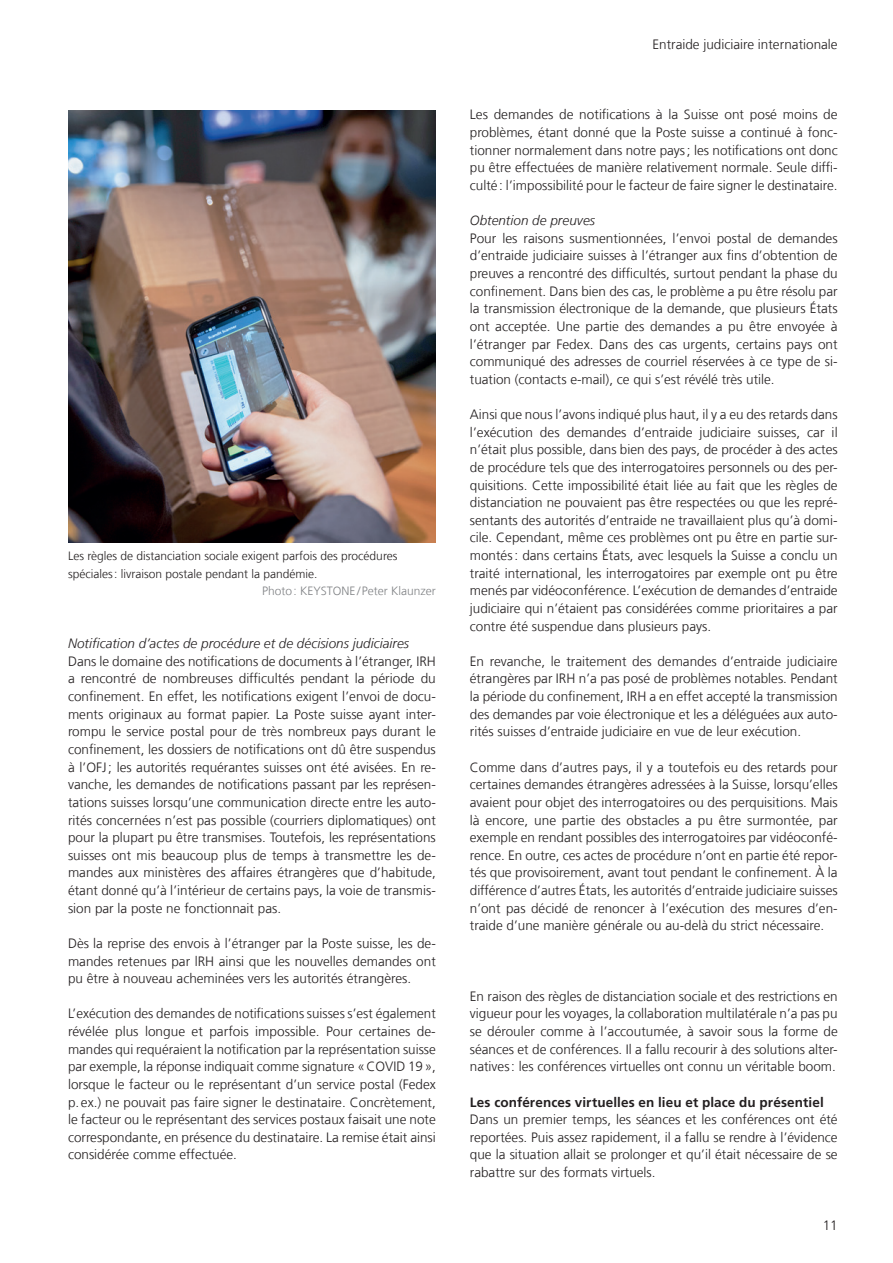
<style>
.page{position:relative;width:893px;height:1263px;background:#fff}
.page>*{position:absolute;margin:0;border:0;box-sizing:border-box;transform-origin:0 0}
.Grundtext{font:300 13.5px/17.7px "Frutiger LT Com";color:#231f20;text-align:justify}
.uut__ohne_Nummerieru{font:italic 300 13.5px "Frutiger LT Com";letter-spacing:.005em;color:#231f20}
.ut__ohne_Nummerierun{font:700 13.5px "Frutiger LT Com";letter-spacing:.01em;color:#231f20}
.Legende{font:300 12px "Frutiger LT Com";color:#231f20}
.Legende-2{font:300 12px "Frutiger LT Com";color:#808285}
</style>
<div class="page">
<img style="left:68px;top:110px;width:368px;height:432px">
<p class="Legende" style="left:68px;top:549px;width:331px">Les règles de distanciation sociale exigent parfois des procédures</p>
<p class="Legende" style="left:68px;top:567px;width:251px">spéciales: livraison postale pendant la pandémie.</p>
<p class="Legende-2" style="left:262px;top:584px;width:175px">Photo: KEYSTONE/ Peter Klaunzer</p>
<p class="uut__ohne_Nummerieru" style="left:68px;top:635px;width:343px">Notification d’actes de procédure et de décisions judiciaires</p>
<p class="Grundtext" style="left:68px;top:652px;width:369px">Dans le domaine des notifications de documents à l’étranger, IRH a rencontré de nombreuses difficultés pendant la période du confinement. En effet, les notifications exigent l’envoi de docu&shy;ments originaux au format papier. La Poste suisse ayant inter&shy;rompu le service postal pour de très nombreux pays durant le confinement, les dossiers de notifications ont dû être suspendus à l’OFJ; les autorités requérantes suisses ont été avisées. En re&shy;vanche, les demandes de notifications passant par les représen&shy;tations suisses lorsqu’une communication directe entre les auto&shy;rités concernées n’est pas possible (courriers diplomatiques) ont pour la plupart pu être transmises. Toutefois, les représentations suisses ont mis beaucoup plus de temps à transmettre les de&shy;mandes aux ministères des affaires étrangères que d’habitude, étant donné qu’à l’intérieur de certains pays, la voie de transmis&shy;sion par la poste ne fonctionnait pas.</p>
<p class="Grundtext" style="left:68px;top:934px;width:369px">Dès la reprise des envois à l’étranger par la Poste suisse, les de&shy;mandes retenues par lRH ainsi que les nouvelles demandes ont pu être à nouveau acheminées vers les autorités étrangères.</p>
<p class="Grundtext" style="left:68px;top:1005px;width:369px">L’exécution des demandes de notifications suisses s’est également révélée plus longue et parfois impossible. Pour certaines de&shy;mandes qui requéraient la notification par la représentation suisse par exemple, la réponse indiquait comme signature «COVID 19», lorsque le facteur ou le représentant d’un service postal (Fedex p. ex.) ne pouvait pas faire signer le destinataire. Concrètement, le facteur ou le représentant des services postaux faisait une note correspondante, en présence du destinataire. La remise était ainsi considérée comme effectuée.</p>
<p class="Grundtext" style="left:652px;top:35px;width:187px">Entraide judiciaire internationale</p>
<p class="Grundtext" style="left:470px;top:106px;width:369px">Les demandes de notifications à la Suisse ont posé moins de problèmes, étant donné que la Poste suisse a continué à fonc&shy;tionner normalement dans notre pays; les notifications ont donc pu être effectuées de manière relativement normale. Seule diffi&shy;culté: l’impossibilité pour le facteur de faire signer le destinataire.</p>
<p class="uut__ohne_Nummerieru" style="left:470px;top:212px;width:127px">Obtention de preuves</p>
<p class="Grundtext" style="left:470px;top:229px;width:369px">Pour les raisons susmentionnées, l’envoi postal de demandes d’entraide judiciaire suisses à l’étranger aux fins d’obtention de preuves a rencontré des difficultés, surtout pendant la phase du confinement. Dans bien des cas, le problème a pu être résolu par la transmission électronique de la demande, que plusieurs États ont acceptée. Une partie des demandes a pu être envoyée à l’étranger par Fedex. Dans des cas urgents, certains pays ont communiqué des adresses de courriel réservées à ce type de si&shy;tuation (contacts e-mail), ce qui s’est révélé très utile.</p>
<p class="Grundtext" style="left:470px;top:406px;width:369px">Ainsi que nous l’avons indiqué plus haut, il y a eu des retards dans l’exécution des demandes d’entraide judiciaire suisses, car il n’était plus possible, dans bien des pays, de procéder à des actes de procédure tels que des interrogatoires personnels ou des per&shy;quisitions. Cette impossibilité était liée au fait que les règles de distanciation ne pouvaient pas être respectées ou que les repré&shy;sentants des autorités d’entraide ne travaillaient plus qu’à domi&shy;cile. Cependant, même ces problèmes ont pu être en partie sur&shy;montés: dans certains États, avec lesquels la Suisse a conclu un traité international, les interrogatoires par exemple ont pu être menés par vidéoconférence. L’exécution de demandes d’entraide judiciaire qui n’étaient pas considérées comme prioritaires a par contre été suspendue dans plusieurs pays.</p>
<p class="Grundtext" style="left:470px;top:652px;width:369px">En revanche, le traitement des demandes d’entraide judiciaire étrangères par IRH n’a pas posé de problèmes notables. Pendant la période du confinement, IRH a en effet accepté la transmission des demandes par voie électronique et les a déléguées aux auto&shy;rités suisses d’entraide judiciaire en vue de leur exécution.</p>
<p class="Grundtext" style="left:470px;top:758px;width:369px">Comme dans d’autres pays, il y a toutefois eu des retards pour certaines demandes étrangères adressées à la Suisse, lorsqu’elles avaient pour objet des interrogatoires ou des perquisitions. Mais là encore, une partie des obstacles a pu être surmontée, par exemple en rendant possibles des interrogatoires par vidéoconfé&shy;rence. En outre, ces actes de procédure n’ont en partie été repor&shy;tés que provisoirement, avant tout pendant le confinement. À la différence d’autres États, les autorités d’entraide judiciaire suisses n’ont pas décidé de renoncer à l’exécution des mesures d’en&shy;traide d’une manière générale ou au-delà du strict nécessaire.</p>
<p class="Grundtext" style="left:470px;top:987px;width:369px">En raison des règles de distanciation sociale et des restrictions en vigueur pour les voyages, la collaboration multilatérale n’a pas pu se dérouler comme à l’accoutumée, à savoir sous la forme de séances et de conférences. Il a fallu recourir à des solutions alter&shy;natives: les conférences virtuelles ont connu un véritable boom.</p>
<p class="ut__ohne_Nummerierun" style="left:470px;top:1094px;width:355px">Les conférences virtuelles en lieu et place du présentiel</p>
<p class="Grundtext" style="left:470px;top:1111px;width:369px">Dans un premier temps, les séances et les conférences ont été reportées. Puis assez rapidement, il a fallu se rendre à l’évidence que la situation allait se prolonger et qu’il était nécessaire de se rabattre sur des formats virtuels.</p>
<p class="Grundtext" style="left:823px;top:1216px;width:17px">11</p>
</div>
